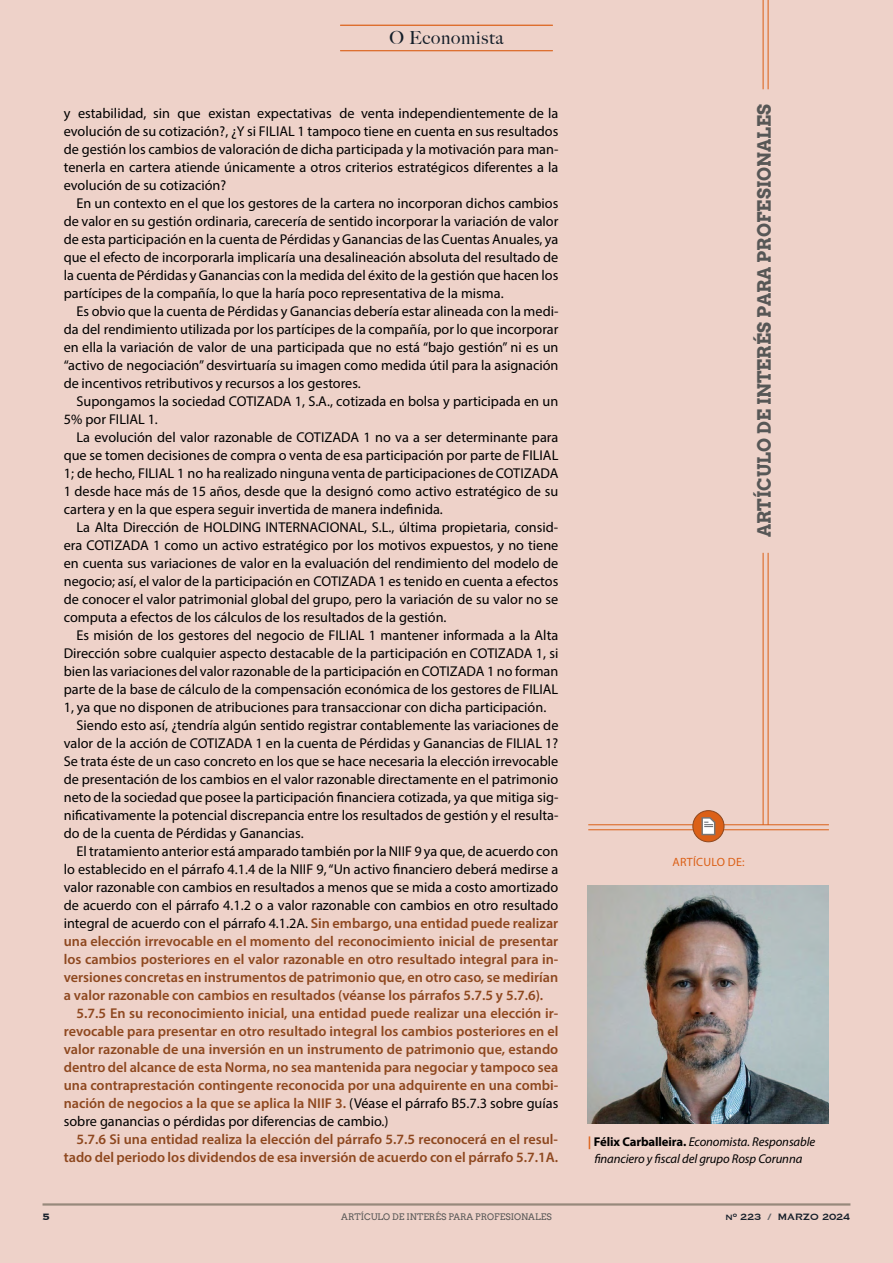
<style>
.page{position:relative;width:893px;height:1263px;background:#eed2c9}
.page>*{position:absolute;margin:0;border:0;box-sizing:border-box;transform-origin:0 0}
.t1{font:700 18px "Arvo";color:#575756}
.t2{font:500 18px "Big Caslon";letter-spacing:.04em;color:#141e29}
.t3{font:14.25px/18px "Myriad Pro";color:#000;text-align:justify}
.t4{font:600 14.25px/18px "Myriad Pro";color:#8e481f;text-align:right}
.t5{font:italic 12.75px/16.5px "Myriad Pro";letter-spacing:-.01em;color:#000;text-align:center}
.t6{font:12px "Copperplate";letter-spacing:-.03em;color:#141e29}
.t7{font:12px "Myriad Pro";letter-spacing:.02em;color:#db6017}
.t8{font:700 12px "Copperplate";color:#141e29}
.t9{font:9px "Arvo";color:#575756}
.s1{font-weight:600;color:#8e481f}
.s2{font-weight:400;color:#000}
.s3{font-weight:700;font-style:normal;color:#db6017}
.s4{font-weight:700;font-style:normal}
.s5{color:#63656a}
</style>
<div class="page">
<hr style="left:43px;top:1203px;width:807px;height:2px;background:#97897c">
<hr style="left:340px;top:25px;width:213px;height:1px;background:#db6017">
<hr style="left:340px;top:50px;width:213px;height:1px;background:#db6017">
<hr style="left:340px;top:51px;width:213px;height:1px;background:#db6017">
<img style="left:588px;top:885px;width:241px;height:239px">
<hr style="left:588px;top:824px;width:241px;height:1px;background:#db6017">
<hr style="left:588px;top:829px;width:241px;height:1px;background:#db6017">
<hr style="left:768px;top:553px;width:1px;height:272px;background:#db6017">
<hr style="left:763px;top:553px;width:1px;height:272px;background:#db6017">
<hr style="left:768px;top:0;width:1px;height:89px;background:#db6017">
<hr style="left:763px;top:0;width:1px;height:89px;background:#db6017">
<div style="left:693px;top:811px;width:31px;height:31px;background:#db6017;border-radius:50%"></div>
<div style="left:693px;top:810px;width:31px;height:32px;border:1px solid #8e481f;border-radius:50%"></div>
<svg style="left:701px;top:817px;width:15px;height:19px"></svg>
<p class="t2" style="left:389px;top:23px;width:116px">O Economista</p>
<p class="t1" style="left:753px;top:537px;width:435px;rotate:-90deg">ARTÍCULO DE INTERÉS PARA PROFESIONALES</p>
<p class="t3" style="left:64px;top:104px;width:496px">y estabilidad, sin que existan expectativas de venta independientemente de la evolución de su cotización?, ¿Y si FILIAL 1 tampoco tiene en cuenta en sus resultados de gestión los cambios de valoración de dicha participada y la motivación para man&shy;tenerla en cartera atiende únicamente a otros criterios estratégicos diferentes a la evolución de su cotización?</p>
<p class="t3" style="left:64px;top:194px;width:496px;text-indent:13px">En un contexto en el que los gestores de la cartera no incorporan dichos cambios de valor en su gestión ordinaria, carecería de sentido incorporar la variación de valor de esta participación en la cuenta de Pérdidas y Ganancias de las Cuentas Anuales, ya que el efecto de incorporarla implicaría una desalineación absoluta del resultado de la cuenta de Pérdidas y Ganancias con la medida del éxito de la gestión que hacen los partícipes de la compañía, lo que la haría poco representativa de la misma.</p>
<p class="t3" style="left:64px;top:302px;width:496px;text-indent:13px">Es obvio que la cuenta de Pérdidas y Ganancias debería estar alineada con la medi&shy;da del rendimiento utilizada por los partícipes de la compañía, por lo que incorporar en ella la variación de valor de una participada que no está “bajo gestión” ni es un “activo de negociación” desvirtuaría su imagen como medida útil para la asignación de incentivos retributivos y recursos a los gestores.</p>
<p class="t3" style="left:64px;top:392px;width:496px;text-indent:13px">Supongamos la sociedad COTIZADA 1, S.A., cotizada en bolsa y participada en un<br>5% por FILIAL 1.</p>
<p class="t3" style="left:64px;top:428px;width:496px;text-indent:13px">La evolución del valor razonable de COTIZADA 1 no va a ser determinante para que se tomen decisiones de compra o venta de esa participación por parte de FILIAL 1; de hecho, FILIAL 1 no ha realizado ninguna venta de participaciones de COTIZADA 1 desde hace más de 15 años, desde que la designó como activo estratégico de su cartera y en la que espera seguir invertida de manera indefinida.</p>
<p class="t3" style="left:64px;top:518px;width:496px;text-indent:13px">La Alta Dirección de HOLDING INTERNACIONAL, S.L., última propietaria, consid&shy;era COTIZADA 1 como un activo estratégico por los motivos expuestos, y no tiene en cuenta sus variaciones de valor en la evaluación del rendimiento del modelo de negocio; así, el valor de la participación en COTIZADA 1 es tenido en cuenta a efectos de conocer el valor patrimonial global del grupo, pero la variación de su valor no se computa a efectos de los cálculos de los resultados de la gestión.</p>
<p class="t3" style="left:77px;top:626px;width:483px">Es misión de los gestores del negocio de FILIAL 1 mantener informada a la Alta</p>
<p class="t3" style="left:64px;top:644px;width:496px">Dirección sobre cualquier aspecto destacable de la participación en COTIZADA 1, si</p>
<p class="t3" style="left:64px;top:662px;width:496px">bien las variaciones del valor razonable de la participación en COTIZADA 1 no forman</p>
<p class="t3" style="left:64px;top:680px;width:496px">parte de la base de cálculo de la compensación económica de los gestores de FILIAL</p>
<p class="t3" style="left:64px;top:698px;width:484px">1, ya que no disponen de atribuciones para transaccionar con dicha participación.</p>
<p class="t3" style="left:77px;top:716px;width:483px">Siendo esto así, ¿tendría algún sentido registrar contablemente las variaciones de</p>
<p class="t3" style="left:64px;top:734px;width:496px">valor de la acción de COTIZADA 1 en la cuenta de Pérdidas y Ganancias de FILIAL 1?</p>
<p class="t3" style="left:64px;top:752px;width:496px">Se trata éste de un caso concreto en los que se hace necesaria la elección irrevocable</p>
<p class="t3" style="left:64px;top:770px;width:496px">de presentación de los cambios en el valor razonable directamente en el patrimonio</p>
<p class="t3" style="left:64px;top:788px;width:496px">neto de la sociedad que posee la participación financiera cotizada, ya que mitiga sig-</p>
<p class="t3" style="left:64px;top:806px;width:496px">nificativamente la potencial discrepancia entre los resultados de gestión y el resulta-</p>
<p class="t3" style="left:64px;top:824px;width:241px">do de la cuenta de Pérdidas y Ganancias.</p>
<p class="t3" style="left:77px;top:842px;width:483px">El tratamiento anterior está amparado también por la NIIF 9 ya que, de acuerdo con</p>
<p class="t3" style="left:64px;top:860px;width:496px">lo establecido en el párrafo 4.1.4 de la NIIF 9, “Un activo financiero deberá medirse a</p>
<p class="t3" style="left:64px;top:878px;width:496px">valor razonable con cambios en resultados a menos que se mida a costo amortizado</p>
<p class="t3" style="left:64px;top:896px;width:496px">de acuerdo con el párrafo 4.1.2 o a valor razonable con cambios en otro resultado</p>
<p class="t3" style="left:64px;top:914px;width:496px">integral de acuerdo con el párrafo 4.1.2A. <span class="s1">Sin embargo, una entidad puede realizar</span></p>
<p class="t4" style="left:64px;top:932px;width:496px">una elección irrevocable en el momento del reconocimiento inicial de presentar</p>
<p class="t4" style="left:64px;top:950px;width:496px">los cambios posteriores en el valor razonable en otro resultado integral para in-</p>
<p class="t4" style="left:64px;top:968px;width:496px">versiones concretas en instrumentos de patrimonio que, en otro caso, se medirían</p>
<p class="t4" style="left:64px;top:986px;width:481px">a valor razonable con cambios en resultados (véanse los párrafos 5.7.5 y 5.7.6).</p>
<p class="t4" style="left:77px;top:1004px;width:483px">5.7.5 En su reconocimiento inicial, una entidad puede realizar una elección ir-</p>
<p class="t4" style="left:64px;top:1022px;width:496px">revocable para presentar en otro resultado integral los cambios posteriores en el</p>
<p class="t4" style="left:64px;top:1040px;width:496px">valor razonable de una inversión en un instrumento de patrimonio que, estando</p>
<p class="t4" style="left:64px;top:1058px;width:496px">dentro del alcance de esta Norma, no sea mantenida para negociar y tampoco sea</p>
<p class="t4" style="left:64px;top:1076px;width:496px">una contraprestación contingente reconocida por una adquirente en una combi-</p>
<p class="t4" style="left:64px;top:1094px;width:496px">nación de negocios a la que se aplica la NIIF 3. <span class="s2">(Véase el párrafo B5.7.3 sobre guías</span></p>
<p class="t3" style="left:64px;top:1112px;width:326px">sobre ganancias o pérdidas por diferencias de cambio.)</p>
<p class="t4" style="left:64px;top:1130px;width:496px">5.7.6 Si una entidad realiza la elección del párrafo 5.7.5 reconocerá en el resul&shy;tado del periodo los dividendos de esa inversión de acuerdo con el párrafo 5.7.1A.</p>
<p class="t5" style="left:588px;top:1133px;width:229px"><span class="s3">|</span> <span class="s4">Félix Carballeira.</span> Economista. Responsable financiero y fiscal del grupo Rosp Corunna</p>
<p class="t7" style="left:673px;top:854px;width:74px">ARTÍCULO DE:</p>
<p class="t9" style="left:341px;top:1212px;width:212px">ARTÍCULO DE INTERÉS PARA PROFESIONALES</p>
<p class="t8" style="left:43px;top:1209px;width:9px">5</p>
<p class="t6" style="left:725px;top:1209px;width:127px">nº 223 <span class="s5">/</span> MARZO 2024</p>
</div>
